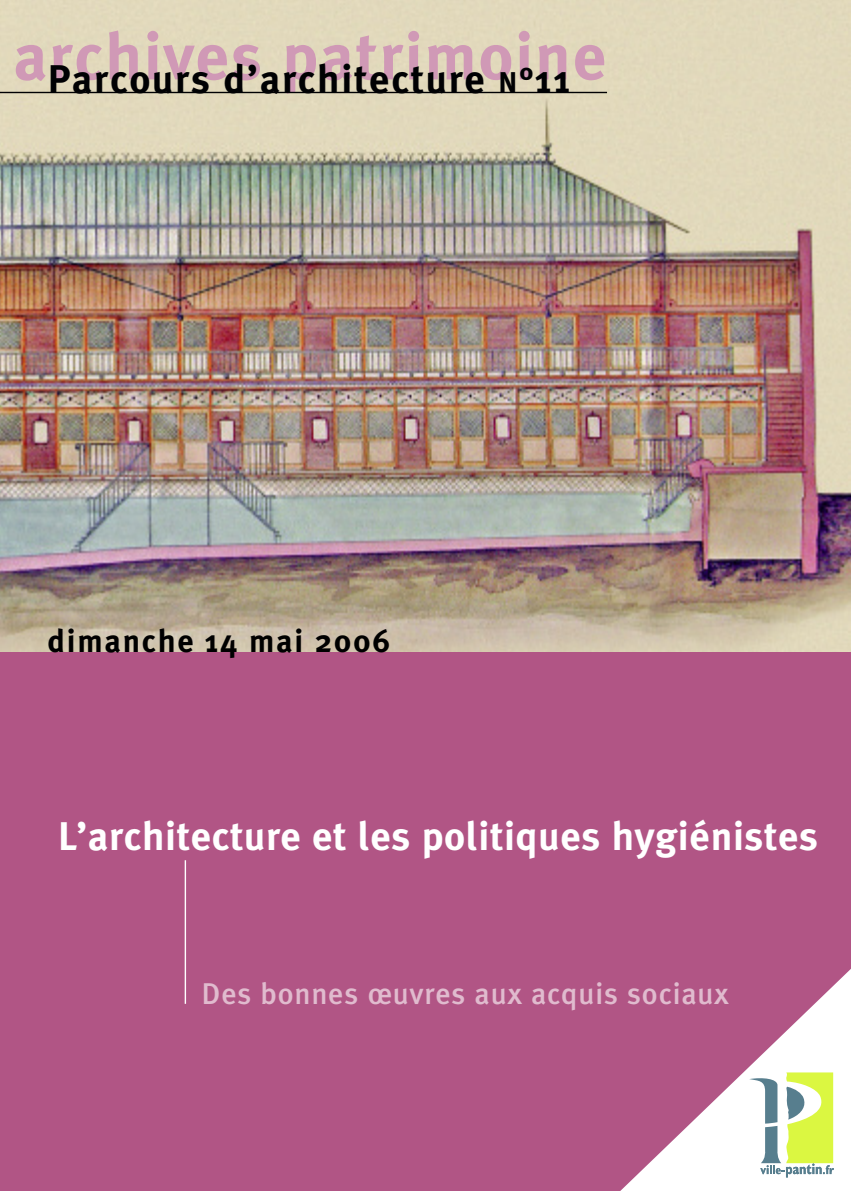
<style>
.page{position:relative;width:851px;height:1191px;background:#fff}
.page>*{position:absolute;margin:0;border:0;box-sizing:border-box;transform-origin:0 0}
.t1{font:700 40px "Meta Plus";color:#000103}
.t2{font:700 40px "Meta Plus";letter-spacing:.015em;color:#fff}
.t3{font:700 32px "Meta Plus";letter-spacing:.055em;color:#000}
.t4{font:500 30px "Meta Plus";letter-spacing:.025em;color:#e0bbce}
.s1{font-size:30px}
.s2{font-size:36px}
</style>
<div class="page">
<img style="left:0;top:0;width:850px;height:652px">
<div style="left:0;top:652px;width:850px;height:539px;background:#b15585"></div>
<svg style="left:620px;top:970px;width:230px;height:221px"></svg>
<hr style="left:185px;top:860px;width:1px;height:143px;background:#fff">
<svg style="left:749px;top:1072px;width:84px;height:105px;background:#cfe1a6"></svg>
<hr style="left:0;top:92px;width:607px;height:1px;background:#000103">
<p class="t1" style="left:13px;top:56px;width:594px"><sup>a</sup> P<sup>r</sup> a<sup>c</sup>r<sup>h</sup>c o<sup>i</sup>u<sup>v</sup>r s<sup>e</sup>d<sup>s</sup>’ a <sup>p</sup>r c h<sup>a</sup>i t<sup>t</sup>e<sup>r</sup>c<sup>i</sup>t <sup>m</sup>u r e<sup>o</sup><span class="s1">N</span><sup>i</sup><span class="s2">°</span> <sup>n</sup>1 1 <sup>e</sup></p>
<p class="t3" style="left:47px;top:622px;width:344px">dimanche 14 mai 2006</p>
<p class="t2" style="left:58px;top:813px;width:761px">L’architecture et les politiques hygiénistes</p>
<p class="t4" style="left:201px;top:976px;width:529px">Des bonnes œuvres aux acquis sociaux</p>
</div>
